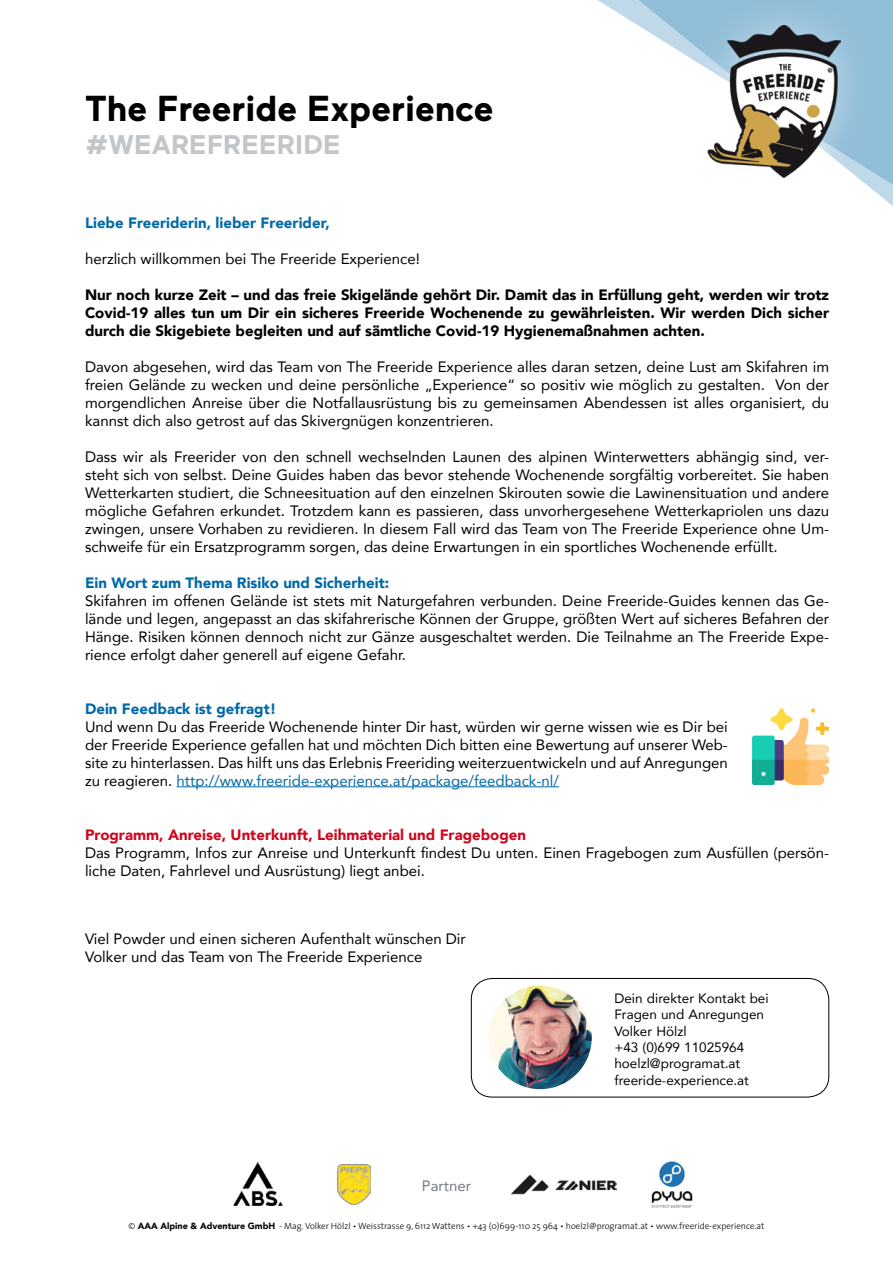
<style>
.page{position:relative;width:893px;height:1263px;background:#fff}
.page>*{position:absolute;margin:0;border:0;box-sizing:border-box;transform-origin:0 0}
.t1{font:700 36px "Maax";color:#000}
.t2{font:700 27px "Maax";color:#c3c6c9}
.t3{font:15px/18px "Avenir";color:#000;text-align:justify}
.t4{font:900 15px/18px "Avenir";color:#000;text-align:justify}
.t5{font:900 15px "Avenir";color:#0069a7}
.t6{font:900 15px "Avenir";color:#cd071e}
.t7{font:15px "Avenir";color:#74787f}
.t8{font:13.5px/16.2px "Avenir";color:#000}
.t9{font:300 9px "The Sans";color:#000}
.s1{color:#0069a7}
.s2{font-family:"Avenir";font-weight:900}
</style>
<div class="page">
<img style="left:233px;top:1163px;width:50px;height:43px">
<img style="left:651px;top:1161px;width:42px;height:46px">
<img style="left:511px;top:1174px;width:105px;height:21px">
<img style="left:337px;top:1164px;width:33px;height:40px">
<hr style="left:176px;top:786px;width:383px;height:1px;background:#0069a7">
<svg style="left:598px;top:0;width:295px;height:206px"></svg>
<div style="left:666px;top:0;width:203px;height:207px;background:#fff;opacity:.5"></div>
<img style="left:705px;top:25px;width:136px;height:153px">
<div style="left:471px;top:978px;width:358px;height:119px;border:1px solid #000;border-radius:21px"></div>
<img style="left:488px;top:986px;width:104px;height:103px;border-radius:52px">
<img style="left:753px;top:708px;width:76px;height:76px">
<h1 class="t1" style="left:85px;top:89px;width:410px">The Freeride Experience</h1>
<h2 class="t2" style="left:85px;top:130px;width:257px">#WEAREFREERIDE</h2>
<p class="t5" style="left:85px;top:210px;width:246px">Liebe Freeriderin, lieber Freerider,</p>
<p class="t3" style="left:85px;top:249px;width:336px">herzlich willkommen bei The Freeride Experience!</p>
<p class="t4" style="left:85px;top:285px;width:746px">Nur noch kurze Zeit – und das freie Skigelände gehört Dir. Damit das in Erfüllung geht, werden wir trotz Covid-19 alles tun um Dir ein sicheres Freeride Wochenende zu gewährleisten. Wir werden Dich sicher durch die Skigebiete begleiten und auf sämtliche Covid-19 Hygienemaßnahmen achten.</p>
<p class="t3" style="left:85px;top:357px;width:746px">Davon abgesehen, wird das Team von The Freeride Experience alles daran setzen, deine Lust am Skifahren im freien Gelände zu wecken und deine persönliche „Experience“ so positiv wie möglich zu gestalten. Von der morgendlichen Anreise über die Notfallausrüstung bis zu gemeinsamen Abendessen ist alles organisiert, du kannst dich also getrost auf das Skivergnügen konzentrieren.</p>
<p class="t3" style="left:85px;top:447px;width:746px">Dass wir als Freerider von den schnell wechselnden Launen des alpinen Winterwetters abhängig sind, ver&shy;steht sich von selbst. Deine Guides haben das bevor stehende Wochenende sorgfältig vorbereitet. Sie haben Wetterkarten studiert, die Schneesituation auf den einzelnen Skirouten sowie die Lawinensituation und andere mögliche Gefahren erkundet. Trotzdem kann es passieren, dass unvorhergesehene Wetterkapriolen uns dazu zwingen, unsere Vorhaben zu revidieren. In diesem Fall wird das Team von The Freeride Experience ohne Um&shy;schweife für ein Ersatzprogramm sorgen, das deine Erwartungen in ein sportliches Wochenende erfüllt.</p>
<p class="t5" style="left:85px;top:570px;width:306px">Ein Wort zum Thema Risiko und Sicherheit:</p>
<p class="t3" style="left:85px;top:591px;width:746px">Skifahren im offenen Gelände ist stets mit Naturgefahren verbunden. Deine Freeride-Guides kennen das Ge&shy;lände und legen, angepasst an das skifahrerische Können der Gruppe, größten Wert auf sicheres Befahren der Hänge. Risiken können dennoch nicht zur Gänze ausgeschaltet werden. Die Teilnahme an The Freeride Expe&shy;rience erfolgt daher generell auf eigene Gefahr.</p>
<p class="t5" style="left:85px;top:696px;width:193px">Dein Feedback ist gefragt!</p>
<p class="t3" style="left:85px;top:717px;width:644px">Und wenn Du das Freeride Wochenende hinter Dir hast, würden wir gerne wissen wie es Dir bei der Freeride Experience gefallen hat und möchten Dich bitten eine Bewertung auf unserer Web&shy;site zu hinterlassen. Das hilft uns das Erlebnis Freeriding weiterzuentwickeln und auf Anregungen zu reagieren. <span class="s1">http://www.freeride-experience.at/package/feedback-nl/</span></p>
<p class="t6" style="left:85px;top:822px;width:443px">Programm, Anreise, Unterkunft, Leihmaterial und Fragebogen</p>
<p class="t3" style="left:85px;top:843px;width:746px">Das Programm, Infos zur Anreise und Unterkunft findest Du unten. Einen Fragebogen zum Ausfüllen (persön&shy;liche Daten, Fahrlevel und Ausrüstung) liegt anbei.</p>
<p class="t3" style="left:85px;top:929px;width:382px">Viel Powder und einen sicheren Aufenthalt wünschen Dir<br>Volker und das Team von The Freeride Experience</p>
<p class="t7" style="left:422px;top:1174px;width:51px">Partner</p>
<p class="t8" style="left:614px;top:990px;width:156px">Dein direkter Kontakt bei<br>Fragen und Anregungen<br>Volker Hölzl<br>+43 (0)699 11025964 hoelzl@programat.at freeride-experience.at</p>
<p class="t9" style="left:128px;top:1219px;width:637px">© <span class="s2">AAA Alpine &amp; Adventure GmbH</span> - Mag. Volker Hölzl • Weisstrasse 9, 6112 Wattens • +43 (0)699-110 25 964 • hoelzl@programat.at • www.freeride-experience.at</p>
</div>
